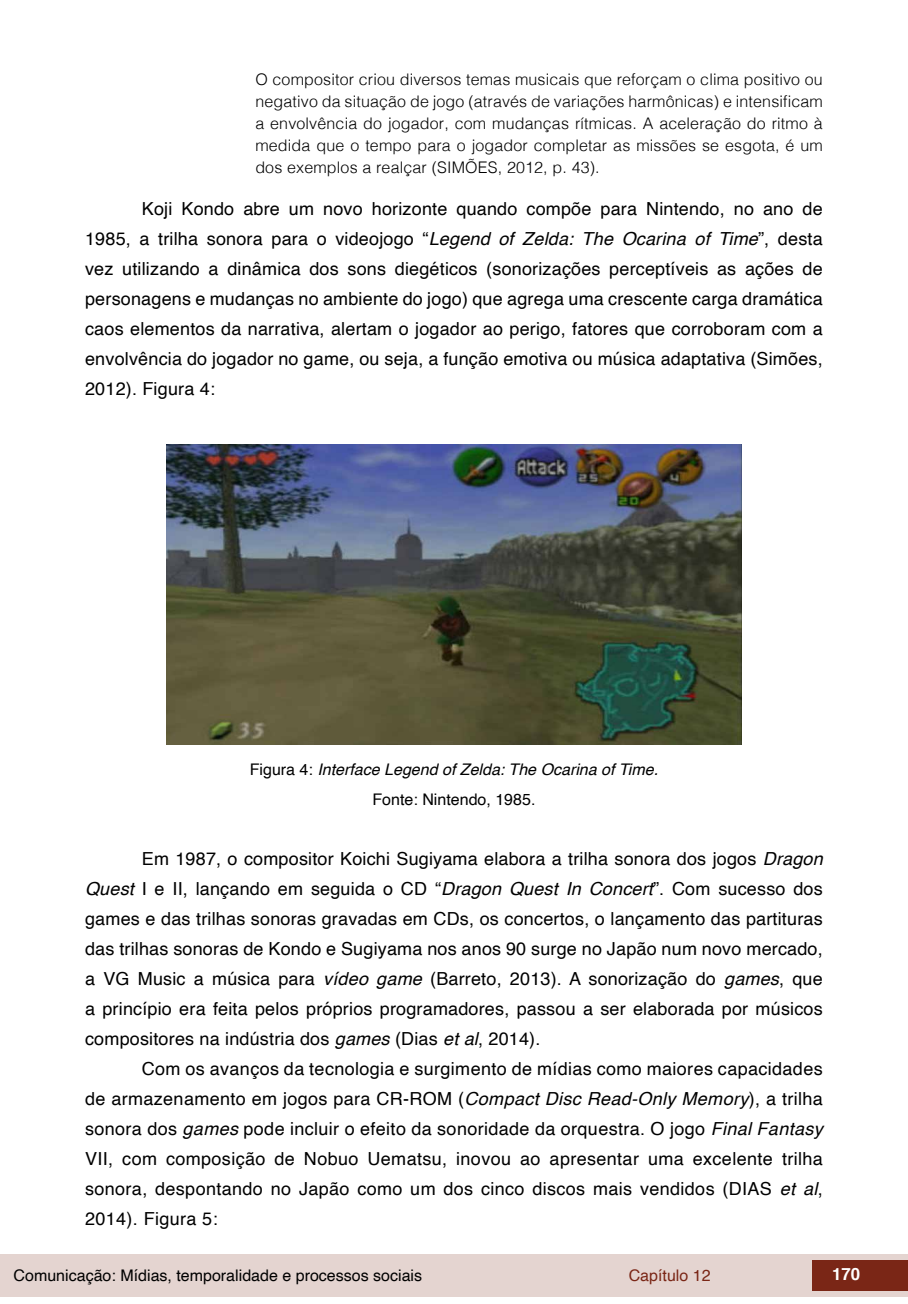
<style>
.page{position:relative;width:908px;height:1304px;background:#fff}
.page>*{position:absolute;margin:0;border:0;box-sizing:border-box;transform-origin:0 0}
.t1{font:18px/30px "Helvetica";letter-spacing:.01em;color:#000;text-align:justify}
.t2{font:700 16.8px "Helvetica";color:#fff}
.t3{font:300 16px/22px "Helvetica";letter-spacing:.01em;color:#000;text-align:justify}
.t4{font:italic 16px/30.6px "Helvetica";color:#000;text-align:center}
.t5{font:16px "Helvetica";color:#000}
.t6{font:16px "Helvetica";color:#7a2616}
.s1{font-style:italic}
.s2{font-style:normal}
</style>
<div class="page">
<div style="left:0;top:1254px;width:906px;height:43px;background:#e4d4d0"></div>
<div style="left:812px;top:1261px;width:95px;height:30px;background:#7a2616"></div>
<img style="left:167px;top:445px;width:574px;height:299px">
<p class="t3" style="left:255px;top:67px;width:568px">O compositor criou diversos temas musicais que reforçam o clima positivo ou negativo da situação de jogo (através de variações harmônicas) e intensificam a envolvência do jogador, com mudanças rítmicas. A aceleração do ritmo à medida que o tempo para o jogador completar as missões se esgota, é um dos exemplos a realçar (SIMÕES, 2012, p. 43).</p>
<p class="t1" style="left:85px;top:194px;width:738px;text-indent:57px">Koji Kondo abre um novo horizonte quando compõe para Nintendo, no ano de 1985, a trilha sonora para o videojogo “<span class="s1">Legend of Zelda: The Ocarina of Time</span>”, desta vez utilizando a dinâmica dos sons diegéticos (sonorizações perceptíveis as ações de personagens e mudanças no ambiente do jogo) que agrega uma crescente carga dramática caos elementos da narrativa, alertam o jogador ao perigo, fatores que corroboram com a envolvência do jogador no game, ou seja, a função emotiva ou música adaptativa (Simões, 2012). Figura 4:</p>
<p class="t4" style="left:250px;top:754px;width:409px"><span class="s2">Figura 4:</span> Interface Legend of Zelda: The Ocarina of Time.<br><span class="s2">Fonte: Nintendo, 1985.</span></p>
<p class="t1" style="left:85px;top:844px;width:738px;text-indent:57px">Em 1987, o compositor Koichi Sugiyama elabora a trilha sonora dos jogos <span class="s1">Dragon Quest</span> I e II, lançando em seguida o CD “<span class="s1">Dragon Quest In Concert</span>”. Com sucesso dos games e das trilhas sonoras gravadas em CDs, os concertos, o lançamento das partituras das trilhas sonoras de Kondo e Sugiyama nos anos 90 surge no Japão num novo mercado, a VG Music a música para <span class="s1">vídeo game</span> (Barreto, 2013). A sonorização do <span class="s1">games</span>, que a princípio era feita pelos próprios programadores, passou a ser elaborada por músicos compositores na indústria dos <span class="s1">games</span> (Dias <span class="s1">et al</span>, 2014).</p>
<p class="t1" style="left:85px;top:1054px;width:739px;text-indent:57px">Com os avanços da tecnologia e surgimento de mídias como maiores capacidades de armazenamento em jogos para CR-ROM (<span class="s1">Compact Disc Read-Only Memory</span>), a trilha sonora dos <span class="s1">games</span> pode incluir o efeito da sonoridade da orquestra. O jogo <span class="s1">Final Fantasy </span>VII, com composição de Nobuo Uematsu, inovou ao apresentar uma excelente trilha sonora, despontando no Japão como um dos cinco discos mais vendidos (DIAS <span class="s1">et al</span>, 2014). Figura 5:</p>
<p class="t5" style="left:14px;top:1263px;width:410px">Comunicação: Mídias, temporalidade e processos sociais</p>
<p class="t6" style="left:628px;top:1263px;width:83px">Capítulo 12</p>
<p class="t2" style="left:831px;top:1261px;width:30px">170</p>
</div>
